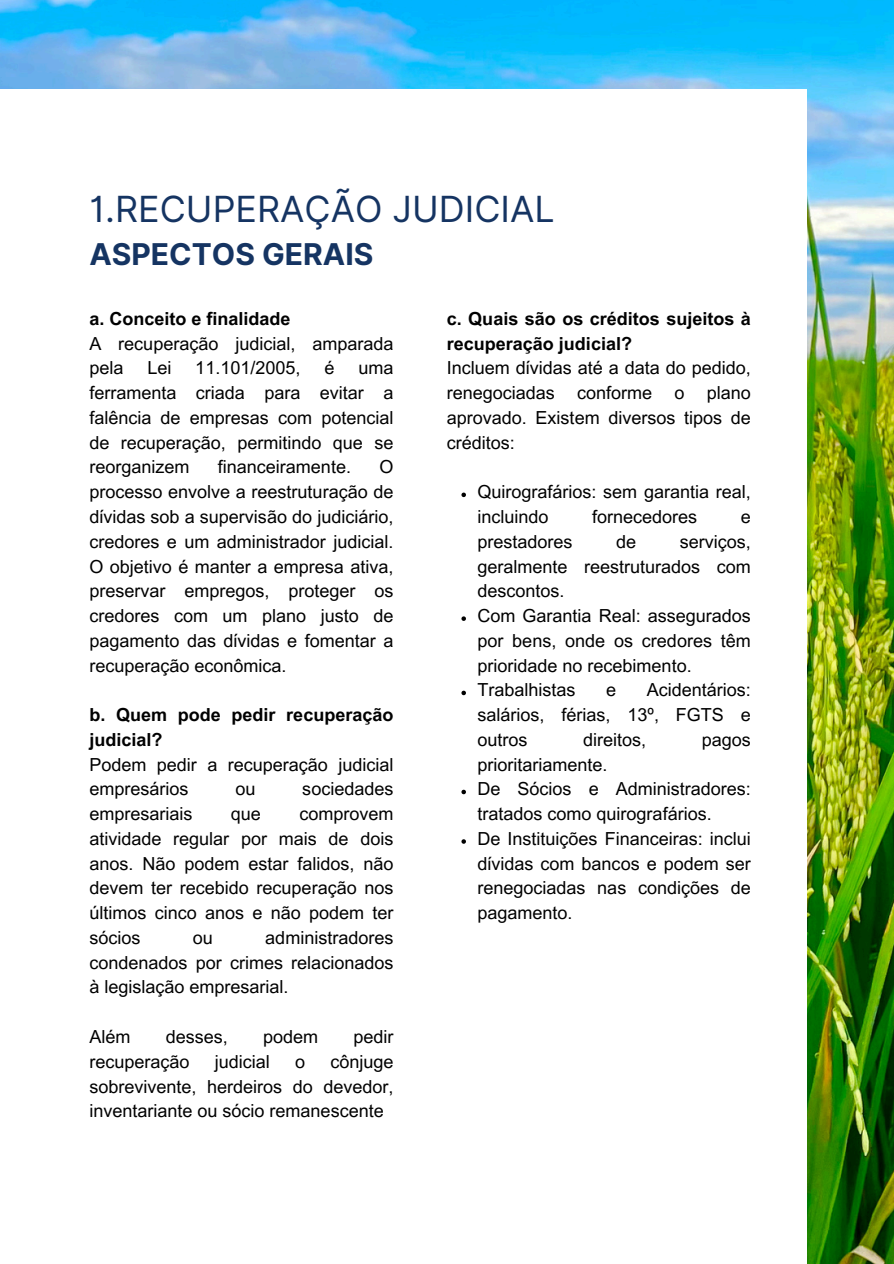
<style>
.page{position:relative;width:894px;height:1264px;background:#fff}
.page>*{position:absolute;margin:0;border:0;box-sizing:border-box;transform-origin:0 0}
.t1{font:36px "Inter";color:#153462}
.t2{font:700 30px "Inter";color:#153462}
.t3{font:18px/24.8px "Arial MT Pro";color:#000;text-align:justify}
.t4{font:700 18px/24.8px "Arial MT Pro";color:#000}
</style>
<div class="page">
<img style="left:0;top:0;width:893px;height:1263px">
<div style="left:0;top:89px;width:807px;height:1174px;background:#fff"></div>
<svg style="left:461px;top:492px;width:5px;height:5px"></svg>
<svg style="left:461px;top:616px;width:5px;height:5px"></svg>
<svg style="left:461px;top:690px;width:5px;height:5px"></svg>
<svg style="left:461px;top:789px;width:5px;height:5px"></svg>
<svg style="left:461px;top:839px;width:5px;height:4px"></svg>
<h1 class="t1" style="left:89px;top:187px;width:466px">1.RECUPERAÇÃO JUDICIAL</h1>
<h2 class="t2" style="left:89px;top:236px;width:285px">ASPECTOS GERAIS</h2>
<p class="t4" style="left:89px;top:308px;width:203px">a. Conceito e finalidade</p>
<p class="t3" style="left:89px;top:333px;width:305px">A recuperação judicial, amparada pela</p>
<p class="t3" style="left:147px;top:358px;width:26px">Lei</p>
<p class="t3" style="left:195px;top:358px;width:107px">11.101/2005,</p>
<p class="t3" style="left:324px;top:358px;width:12px">é</p>
<p class="t3" style="left:89px;top:358px;width:305px;text-indent:269px">uma ferramenta criada para evitar a falência de empresas com potencial de recuperação, permitindo que se reorganizem</p>
<p class="t3" style="left:89px;top:457px;width:305px;text-indent:290px">O processo envolve a reestruturação de dívidas sob a supervisão do judiciário, credores e um administrador judicial.<br>O objetivo é manter a empresa ativa, preservar empregos, proteger os credores com um plano justo de pagamento das dívidas e fomentar a recuperação econômica.</p>
<p class="t4" style="left:89px;top:704px;width:305px">b. Quem pode pedir recuperação judicial?</p>
<p class="t3" style="left:89px;top:754px;width:305px">Podem pedir a recuperação judicial empresários</p>
<p class="t3" style="left:218px;top:457px;width:135px">financeiramente.</p>
<p class="t3" style="left:235px;top:779px;width:22px">ou</p>
<p class="t3" style="left:302px;top:779px;width:93px">sociedades</p>
<p class="t3" style="left:89px;top:803px;width:105px">empresariais</p>
<p class="t3" style="left:231px;top:803px;width:32px">que</p>
<p class="t3" style="left:89px;top:803px;width:305px;text-indent:210px">comprovem atividade regular por mais de dois anos. Não podem estar falidos, não devem ter recebido recuperação nos últimos cinco anos e não podem ter sócios</p>
<p class="t3" style="left:89px;top:927px;width:305px;text-indent:176px">administradores condenados por crimes relacionados à legislação empresarial.</p>
<p class="t3" style="left:89px;top:1026px;width:43px">Além</p>
<p class="t3" style="left:166px;top:1026px;width:64px">desses,</p>
<p class="t3" style="left:263px;top:1026px;width:57px">podem</p>
<p class="t3" style="left:353px;top:1026px;width:42px">pedir</p>
<p class="t3" style="left:89px;top:1051px;width:102px">recuperação</p>
<p class="t3" style="left:215px;top:1051px;width:57px">judicial</p>
<p class="t3" style="left:295px;top:1051px;width:12px">o</p>
<p class="t3" style="left:193px;top:927px;width:22px">ou</p>
<p class="t3" style="left:89px;top:1051px;width:305px;text-indent:241px">cônjuge sobrevivente, herdeiros do devedor, inventariante ou sócio remanescente</p>
<p class="t4" style="left:446px;top:308px;width:305px">c. Quais são os créditos sujeitos à recuperação judicial?</p>
<p class="t3" style="left:446px;top:358px;width:305px">Incluem dívidas até a data do pedido, renegociadas conforme o plano aprovado. Existem diversos tipos de créditos:</p>
<p class="t3" style="left:477px;top:482px;width:275px">Quirografários: sem garantia real, incluindo</p>
<p class="t3" style="left:592px;top:506px;width:107px">fornecedores</p>
<p class="t3" style="left:740px;top:506px;width:12px">e</p>
<p class="t3" style="left:477px;top:531px;width:275px;text-indent:202px">serviços, geralmente reestruturados com descontos.</p>
<p class="t3" style="left:477px;top:605px;width:275px">Com Garantia Real: assegurados por bens, onde os credores têm prioridade no recebimento.</p>
<p class="t3" style="left:477px;top:680px;width:100px">Trabalhistas</p>
<p class="t3" style="left:606px;top:680px;width:12px">e</p>
<p class="t3" style="left:477px;top:531px;width:97px">prestadores</p>
<p class="t3" style="left:616px;top:531px;width:22px">de</p>
<p class="t3" style="left:477px;top:680px;width:275px;text-indent:169px">Acidentários: salários, férias, 13º, FGTS e outros</p>
<p class="t3" style="left:583px;top:729px;width:65px">direitos,</p>
<p class="t3" style="left:701px;top:729px;width:51px">pagos</p>
<p class="t3" style="left:477px;top:754px;width:132px">prioritariamente.</p>
<p class="t3" style="left:477px;top:779px;width:275px">De Sócios e Administradores: tratados como quirografários.</p>
<p class="t3" style="left:477px;top:828px;width:275px">De Instituições Financeiras: inclui dívidas com bancos e podem ser renegociadas nas condições de pagamento.</p>
</div>
